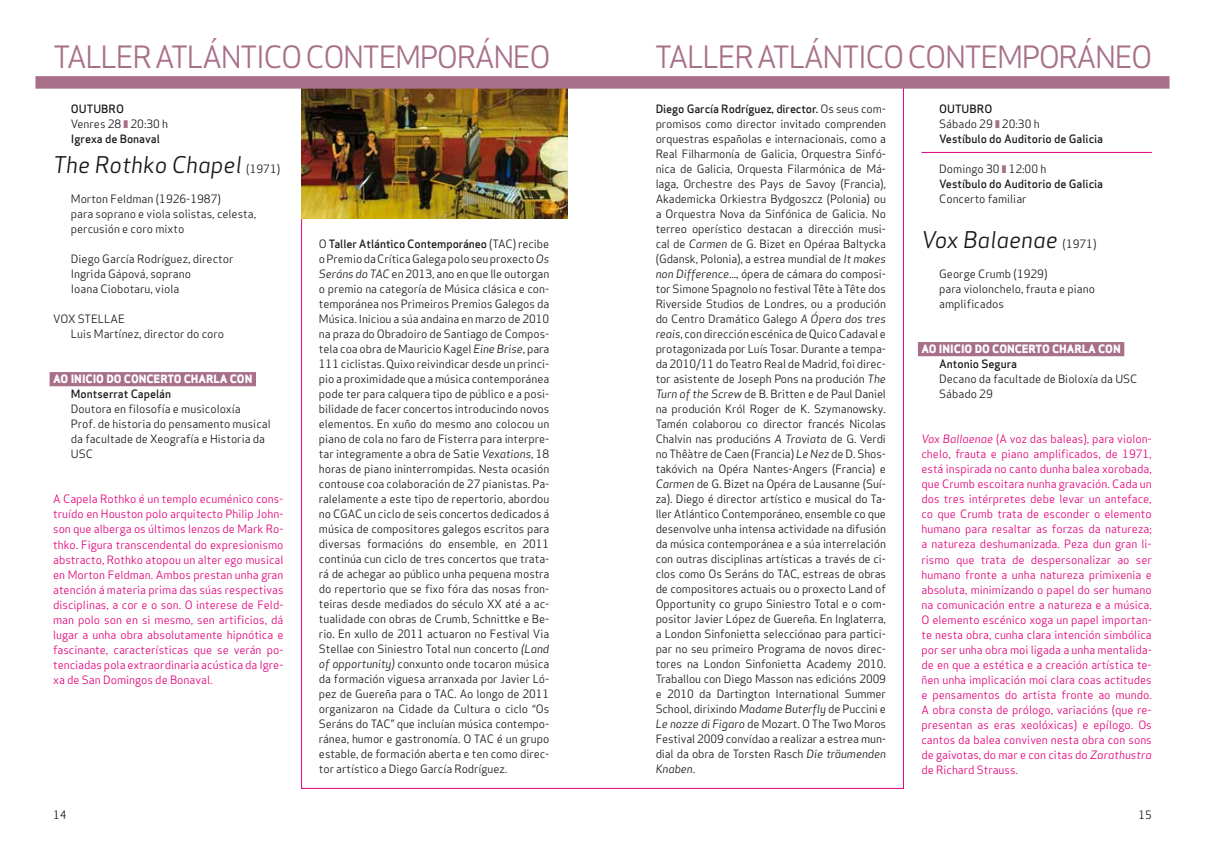
<style>
.page{position:relative;width:1205px;height:851px;background:#fff}
.page>*{position:absolute;margin:0;border:0;box-sizing:border-box;transform-origin:0 0}
.t1{font:30px "Apex Sans Book T";letter-spacing:-.05em;color:#a86f89}
.t2{font:22.5px "Apex Sans Book Italic T";color:#1a171c}
.t3{font:11.25px/15px "Apex Sans Book T";color:#1a171c}
.t4{font:11.25px/15px "Apex Sans Book T";color:#e2007a;text-align:justify}
.t5{font:11.25px "Apex Sans Medium T";color:#1a171c}
.t6{font:11.25px "Apex Sans Extra Bold T";color:#fff}
.t7{font:11.25px "Apex Sans Book Italic T";letter-spacing:-.01em;color:#1a171c}
.s1{font-family:"Apex Sans Book T";font-size:11.25px}
.s2{font-family:"Apex Sans Book T"}
.s3{font-family:"Apex Sans Book Italic T"}
</style>
<div class="page">
<img style="left:301px;top:89px;width:266px;height:129px">
<div style="left:50px;top:372px;width:206px;height:14px;background:#a86f89"></div>
<hr style="left:921px;top:152px;width:231px;height:1px;background:#e2007a">
<div style="left:918px;top:342px;width:206px;height:14px;background:#a86f89"></div>
<div style="left:35px;top:76px;width:1134px;height:13px;background:#a86f89"></div>
<h1 class="t1" style="left:53px;top:38px;width:499px">TALLER ATLÁNTICO CONTEMPORÁNEO</h1>
<h1 class="t1" style="left:655px;top:38px;width:499px">TALLER ATLÁNTICO CONTEMPORÁNEO</h1>
<p class="t5" style="left:71px;top:102px;width:53px">OUTUBRO</p>
<p class="t3" style="left:71px;top:116px;width:99px">Venres 28 20:30 h</p>
<p class="t5" style="left:71px;top:132px;width:91px">Igrexa de Bonaval</p>
<h2 class="t2" style="left:53px;top:150px;width:229px">The Rothko Chapel <span class="s1">(1971)</span></h2>
<p class="t3" style="left:71px;top:191px;width:187px">Morton Feldman (1926-1987)<br>para soprano e viola solistas, celesta, percusión e coro mixto</p>
<p class="t3" style="left:71px;top:251px;width:164px">Diego García Rodríguez, director<br>Ingrida Gápová, soprano<br>Ioana Ciobotaru, viola</p>
<p class="t3" style="left:71px;top:311px;width:155px;text-indent:-18px">VOX STELLAE<br>Luis Martínez, director do coro</p>
<p class="t6" style="left:53px;top:372px;width:79px">AO INICIO DO CONCERTO</p>
<p class="t6" style="left:184px;top:372px;width:70px">CHARLA CON</p>
<p class="t5" style="left:71px;top:387px;width:102px">Montserrat Capelán</p>
<p class="t3" style="left:71px;top:401px;width:201px">Doutora en filosofía e musicoloxía<br>Prof. de historia do pensamento musical da facultade de Xeografía e Historia da<br>USC</p>
<p class="t4" style="left:53px;top:491px;width:232px">A Capela Rothko é un templo ecuménico cons&shy;truído en Houston polo arquitecto Philip John&shy;son que alberga os últimos lenzos de Mark Ro&shy;thko. Figura transcendental do expresionismo abstracto, Rothko atopou un alter ego musical en Morton Feldman. Ambos prestan unha gran atención á materia prima das súas respectivas disciplinas, a cor e o son. O interese de Feld&shy;man polo son en si mesmo, sen artificios, dá lugar a unha obra absolutamente hipnótica e fascinante, características que se verán po&shy;tenciadas pola extraordinaria acústica da Igre&shy;xa de San Domingos de Bonaval.</p>
<p class="t5" style="left:656px;top:102px;width:232px">Diego García Rodríguez, director. <span class="s2">Os seus com-</span></p>
<p class="t3" style="left:656px;top:116px;width:232px;text-align:justify">promisos como director invitado comprenden orquestras españolas e internacionais, como a Real Filharmonía de Galicia, Orquestra Sinfó&shy;nica de Galicia, Orquesta Filarmónica de Má&shy;laga, Orchestre des Pays de Savoy (Francia), Akademicka Orkiestra Bydgoszcz (Polonia) ou a Orquestra Nova da Sinfónica de Galicia. No terreo operístico destacan a dirección musi&shy;cal de <span class="s3">Carmen</span> de G. Bizet en Opéraa Baltycka (Gdansk, Polonia), a estrea mundial de <span class="s3">It makes non Difference</span>..., ópera de cámara do composi&shy;tor Simone Spagnolo no festival Tête à Tête dos Riverside Studios de Londres, ou a produción do Centro Dramático Galego <span class="s3">A Ópera dos tres reais</span>, con dirección escénica de Quico Cadaval e protagonizada por Luís Tosar. Durante a tempa&shy;da 2010/11 do Teatro Real de Madrid, foi direc&shy;tor asistente de Joseph Pons na produción <span class="s3">The Turn of the Screw</span> de B. Britten e de Paul Daniel na produción Król Roger de K. Szymanowsky.<br>Tamén colaborou co director francés Nicolas Chalvin nas producións <span class="s3">A Traviata</span> de G. Verdi no Thêàtre de Caen (Francia) <span class="s3">Le Nez</span> de D. Shos&shy;takóvich na Opéra Nantes-Angers (Francia) e <span class="s3">Carmen</span> de G. Bizet na Opéra de Lausanne (Suí&shy;za). Diego é director artístico e musical do Ta&shy;ller Atlántico Contemporáneo, ensemble co que desenvolve unha intensa actividade na difusión da música contemporánea e a súa interrelación con outras disciplinas artísticas a través de ci&shy;clos como Os Seráns do TAC, estreas de obras de compositores actuais ou o proxecto Land of Opportunity co grupo Siniestro Total e o com&shy;positor Javier López de Guereña. En Inglaterra, a London Sinfonietta selecciónao para partici&shy;par no seu primeiro Programa de novos direc&shy;tores na London Sinfonietta Academy 2010.<br>Traballou con Diego Masson nas edicións 2009 e 2010 da Dartington International Summer School, dirixindo <span class="s3">Madame Buterfly</span> de Puccini e <span class="s3">Le nozze di Figaro</span> de Mozart. O The Two Moros Festival 2009 convídao a realizar a estrea mun&shy;dial da obra de Torsten Rasch <span class="s3">Die träumenden</span></p>
<p class="t7" style="left:656px;top:761px;width:41px">Knaben<span class="s2">.</span></p>
<p class="t5" style="left:939px;top:102px;width:53px">OUTUBRO</p>
<p class="t3" style="left:939px;top:116px;width:102px">Sábado 29 20:30 h</p>
<p class="t5" style="left:939px;top:132px;width:165px">Vestíbulo do Auditorio de Galicia</p>
<p class="t3" style="left:939px;top:161px;width:109px">Domingo 30 12:00 h</p>
<p class="t5" style="left:939px;top:177px;width:165px">Vestíbulo do Auditorio de Galicia</p>
<p class="t3" style="left:939px;top:191px;width:89px">Concerto familiar</p>
<h2 class="t2" style="left:921px;top:225px;width:177px">Vox Balaenae <span class="s1">(1971)</span></h2>
<p class="t3" style="left:939px;top:266px;width:157px">George Crumb (1929)<br>para violonchelo, frauta e piano amplificados</p>
<p class="t6" style="left:921px;top:342px;width:79px">AO INICIO DO CONCERTO</p>
<p class="t6" style="left:1052px;top:342px;width:70px">CHARLA CON</p>
<p class="t5" style="left:939px;top:357px;width:79px">Antonio Segura</p>
<p class="t3" style="left:939px;top:371px;width:200px">Decano da facultade de Bioloxía da USC<br>Sábado 29</p>
<p class="t4" style="left:921px;top:431px;width:232px"><span class="s3">Vox Ballaenae</span> (A voz das baleas), para violon&shy;chelo, frauta e piano amplificados, de 1971, está inspirada no canto dunha balea xorobada, que Crumb escoitara nunha gravación. Cada un dos tres intérpretes debe levar un anteface, co que Crumb trata de esconder o elemento humano para resaltar as forzas da natureza; a natureza deshumanizada. Peza dun gran li&shy;rismo que trata de despersonalizar ao ser humano fronte a unha natureza primixenia e absoluta, minimizando o papel do ser humano na comunicación entre a natureza e a música.<br>O elemento escénico xoga un papel importan&shy;te nesta obra, cunha clara intención simbólica por ser unha obra moi ligada a unha mentalida&shy;de en que a estética e a creación artística te&shy;ñen unha implicación moi clara coas actitudes e pensamentos do artista fronte ao mundo.<br>A obra consta de prólogo, variacións (que re&shy;presentan as eras xeolóxicas) e epílogo. Os cantos da balea conviven nesta obra con sons de gaivotas, do mar e con citas do <span class="s3">Zarathustra </span>de Richard Strauss.</p>
<p class="t5" style="left:319px;top:237px;width:232px"><span class="s2">O</span> Taller Atlántico Contemporáneo <span class="s2">(TAC) recibe</span></p>
<p class="t3" style="left:319px;top:251px;width:232px;text-align:justify">o Premio da Crítica Galega polo seu proxecto <span class="s3">Os Seráns do TAC</span> en 2013, ano en que lle outorgan o premio na categoría de Música clásica e con&shy;temporánea nos Primeiros Premios Galegos da Música. Iniciou a súa andaina en marzo de 2010 na praza do Obradoiro de Santiago de Compos&shy;tela coa obra de Mauricio Kagel <span class="s3">Eine Brise</span>, para 111 ciclistas. Quixo reivindicar desde un princi&shy;pio a proximidade que a música contemporánea pode ter para calquera tipo de público e a posi&shy;bilidade de facer concertos introducindo novos elementos. En xuño do mesmo ano colocou un piano de cola no faro de Fisterra para interpre&shy;tar integramente a obra de Satie <span class="s3">Vexations</span>, 18 horas de piano ininterrompidas. Nesta ocasión contouse coa colaboración de 27 pianistas. Pa&shy;ralelamente a este tipo de repertorio, abordou no CGAC un ciclo de seis concertos dedicados á música de compositores galegos escritos para diversas formacións do ensemble, en 2011 continúa cun ciclo de tres concertos que trata&shy;rá de achegar ao público unha pequena mostra do repertorio que se fixo fóra das nosas fron&shy;teiras desde mediados do século XX até a ac&shy;tualidade con obras de Crumb, Schnittke e Be&shy;rio. En xullo de 2011 actuaron no Festival Via Stellae con Siniestro Total nun concerto <span class="s3">(Land of opportunity)</span> conxunto onde tocaron música da formación viguesa arranxada por Javier Ló&shy;pez de Guereña para o TAC. Ao longo de 2011 organizaron na Cidade da Cultura o ciclo “Os Seráns do TAC” que incluían música contempo&shy;ránea, humor e gastronomía. O TAC é un grupo estable, de formación aberta e ten como direc&shy;tor artístico a Diego García Rodríguez.</p>
<p class="t3" style="left:53px;top:806px;width:15px">14</p>
<p class="t3" style="left:1138px;top:806px;width:15px">15</p>
</div>
